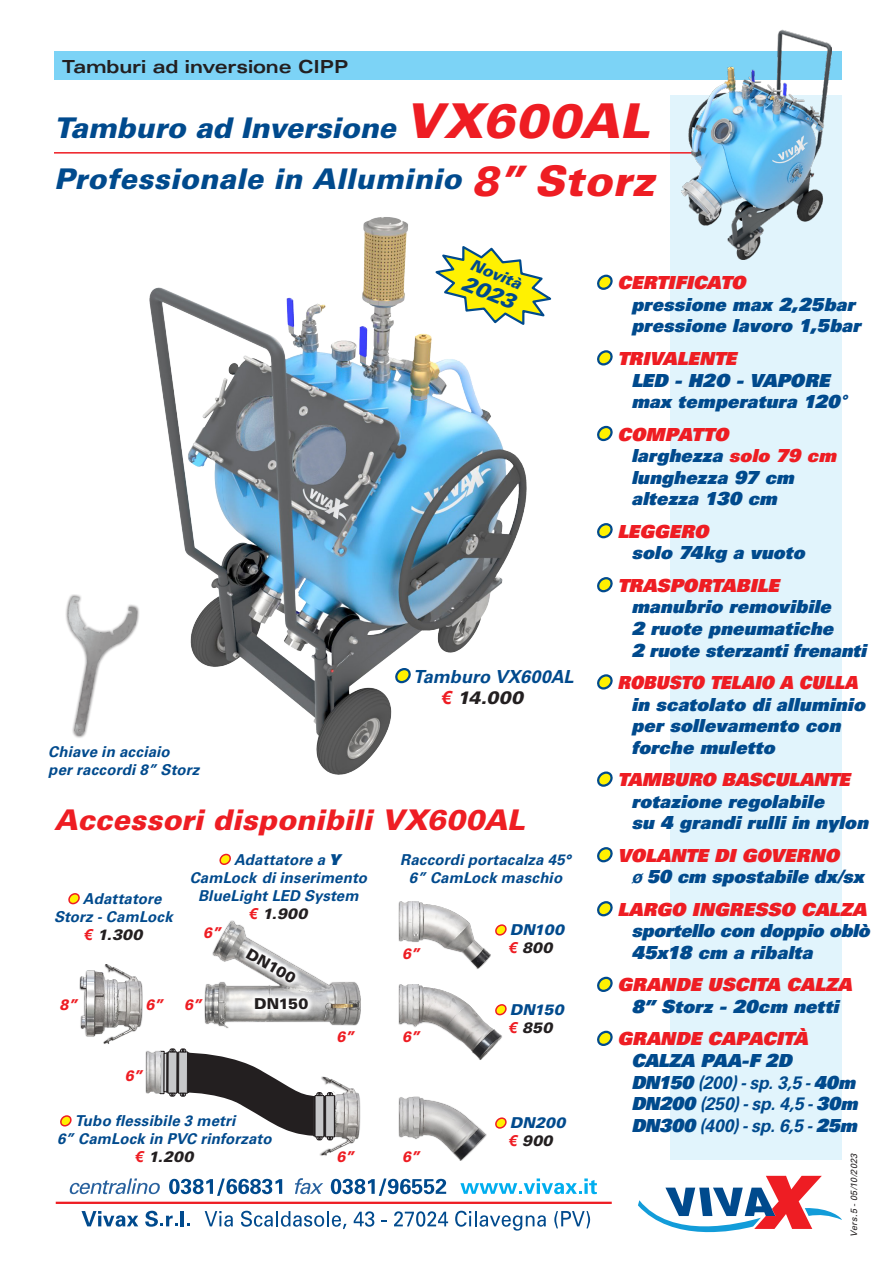
<style>
.page{position:relative;width:893px;height:1263px;background:#fff}
.page>*{position:absolute;margin:0;border:0;box-sizing:border-box;transform-origin:0 0}
.t1{font:28.5px "Univers LT 75 Blk Obl";letter-spacing:.005em;color:#004a8d}
.t2{font:28.5px "Univers LT 75 Blk Obl";letter-spacing:.005em;color:#ee1d23}
.t3{font:21.3px "Univers LT 75 Blk Obl";color:#004a8d}
.testo_blu{font:18px/21.6px "Univers LT 85 X Blk Obl";letter-spacing:.01em;color:#004a8d}
.t4{font:18px "Univers LT 85 X Blk Obl";color:#ee1d23}
.testo_blu-2{font:18px/21.6px "Univers LT 65 Bd Obl";letter-spacing:-.005em;color:#004a8d}
.testo_blu-3{font:18px "Univers LT 85 X Blk Obl";letter-spacing:-.01em;color:#004a8d}
.t5{font:18px "Univers LT 63 Bd Ex";letter-spacing:-.005em;color:#231f20}
.t6{font:18px "Univers LT 85 X Blk Obl";color:#ee1d23;scale:.92 1}
.t7{font:18px "Univers LT 85 X Blk Obl";letter-spacing:-.02em;color:#ee1d23}
.t8{font:18px "Univers LT 75 Blk Obl";color:#231f20}
.t9{font:15.75px "Univers LT 75 Blk Obl";color:#004a8d}
.t10{font:15px/18px "Univers LT 65 Bd Obl";letter-spacing:.01em;color:#004a8d;text-align:center}
.t11{font:15px "Univers LT 75 Blk Obl";letter-spacing:.02em;color:#231f20}
.t12{font:15px "Univers LT 75 Blk Obl";color:#ee1d23;scale:.9 1}
.t13{font:15px "Univers LT 75 Blk Obl";letter-spacing:.01em;color:#004a8d}
.t14{font:15px "Univers LT 75 Blk";letter-spacing:-.01em;color:#231f20}
.t15{font:9px "Univers LT 55 Obl";color:#231f20}
.s1{font-size:48px;color:#ee1d23}
.s2{font-size:42px;color:#ee1d23}
.s3{font-family:"Univers LT 75 Blk Obl";font-size:36px;color:#fff101}
.s4{font-family:"Arial";font-weight:700;font-style:italic;color:#ee1d23}
.s5{font-family:"Univers LT 75 Blk Obl";font-size:27px;color:#fff101}
.s6{font-family:"Univers LT 85 X Blk Obl"}
.s7{font-size:27px;color:#fff101}
.s8{color:#ee1d23}
.s9{font-family:"Univers LT 65 Bd Obl"}
</style>
<div class="page">
<div style="left:671px;top:95px;width:171px;height:1065px;background:#e1f4fc"></div>
<div style="left:54px;top:51px;width:788px;height:29px;background:#7cd3f6"></div>
<hr style="left:54px;top:152px;width:712px;height:2px;background:#ee1d23">
<img style="left:681px;top:29px;width:150px;height:230px">
<img style="left:149px;top:217px;width:378px;height:558px">
<div style="left:80px;top:964px;width:63px;height:80px;background:#231f20;opacity:.5"></div>
<img style="left:81px;top:965px;width:61px;height:78px">
<img style="left:205px;top:922px;width:155px;height:106px">
<div style="left:398px;top:901px;width:94px;height:68px;background:#231f20;opacity:.5"></div>
<img style="left:400px;top:902px;width:90px;height:66px">
<div style="left:398px;top:984px;width:104px;height:76px;background:#231f20;opacity:.5"></div>
<img style="left:400px;top:985px;width:101px;height:74px">
<div style="left:398px;top:1096px;width:89px;height:65px;background:#231f20;opacity:.5"></div>
<img style="left:400px;top:1097px;width:86px;height:63px">
<svg style="left:160px;top:1048px;width:160px;height:93px"></svg>
<div style="left:320px;top:1076px;width:41px;height:80px;background:#231f20;opacity:.5"></div>
<img style="left:321px;top:1077px;width:38px;height:78px">
<div style="left:145px;top:1050px;width:16px;height:44px;background:#231f20;opacity:.5"></div>
<img style="left:146px;top:1051px;width:14px;height:43px">
<div style="left:65px;top:594px;width:75px;height:145px;background:#231f20;opacity:.7"></div>
<img style="left:65px;top:596px;width:73px;height:143px">
<hr style="left:56px;top:1202px;width:556px;height:2px;background:#ee1d23">
<svg style="left:69px;top:1178px;width:91px;height:16px"></svg>
<svg style="left:169px;top:1178px;width:113px;height:18px"></svg>
<svg style="left:295px;top:1178px;width:28px;height:16px"></svg>
<svg style="left:331px;top:1178px;width:115px;height:18px"></svg>
<svg style="left:460px;top:1178px;width:137px;height:16px"></svg>
<svg style="left:81px;top:1211px;width:57px;height:16px"></svg>
<svg style="left:145px;top:1211px;width:32px;height:16px"></svg>
<hr style="left:180px;top:1211px;width:4px;height:15px;background:#004a8d">
<svg style="left:205px;top:1211px;width:28px;height:16px"></svg>
<svg style="left:241px;top:1211px;width:105px;height:18px"></svg>
<svg style="left:354px;top:1211px;width:20px;height:16px"></svg>
<svg style="left:394px;top:1211px;width:54px;height:16px"></svg>
<svg style="left:455px;top:1210px;width:91px;height:20px"></svg>
<svg style="left:554px;top:1211px;width:36px;height:17px"></svg>
<svg style="left:638px;top:1176px;width:204px;height:56px"></svg>
<svg style="left:248px;top:991px;width:66px;height:25px"></svg>
<svg style="left:239px;top:941px;width:63px;height:47px"></svg>
<svg style="left:430px;top:243px;width:122px;height:85px"></svg>
<p class="t5" style="left:62px;top:56px;width:287px">Tamburi ad inversione CIPP</p>
<p class="t1" style="left:54px;top:110px;width:597px">Tamburo ad Inversione <span class="s1">VX600AL</span></p>
<p class="t1" style="left:54px;top:161px;width:602px">Professionale in Alluminio <span class="s2">8” Storz</span></p>
<p class="t9" style="left:475px;top:255px;width:55px;rotate:22deg">Novità</p>
<p class="t3" style="left:468px;top:269px;width:57px;rotate:22deg">2023</p>
<p class="t10" style="left:48px;top:743px;width:123px">Chiave in acciaio</p>
<p class="t10" style="left:48px;top:761px;width:152px">per raccordi 8” Storz</p>
<p class="testo_blu-2" style="left:391px;top:666px;width:184px"><span class="s3">•</span> Tamburo VX600AL</p>
<p class="t8" style="left:442px;top:686px;width:83px"><span class="s4">€</span> 14.000</p>
<p class="t2" style="left:54px;top:801px;width:472px">Accessori disponibili VX600AL</p>
<p class="t10" style="left:65px;top:890px;width:98px"><span class="s5">•</span> Adattatore</p>
<p class="t10" style="left:54px;top:908px;width:120px">Storz - CamLock</p>
<p class="t11" style="left:84px;top:925px;width:60px"><span class="s4">€</span> 1.300</p>
<p class="t10" style="left:190px;top:850px;width:179px"><span class="s5">•</span> Adattatore a <span class="s6">Y<br></span>CamLock di inserimento</p>
<p class="t10" style="left:198px;top:886px;width:162px">BlueLight LED System</p>
<p class="t11" style="left:249px;top:904px;width:60px"><span class="s4">€</span> 1.900</p>
<p class="t12" style="left:203px;top:923px;width:21px">6”</p>
<p class="t14" style="left:252px;top:944px;width:56px;rotate:30deg">DN100</p>
<p class="t10" style="left:400px;top:850px;width:172px">Raccordi portacalza 45°</p>
<p class="t10" style="left:409px;top:868px;width:155px">6” CamLock maschio</p>
<p class="t12" style="left:402px;top:944px;width:21px">6”</p>
<p class="t13" style="left:492px;top:920px;width:73px"><span class="s7">•</span> DN100</p>
<p class="t11" style="left:509px;top:938px;width:45px"><span class="s4">€</span> 800</p>
<p class="t12" style="left:60px;top:995px;width:21px">8”</p>
<p class="t12" style="left:145px;top:995px;width:21px">6”</p>
<p class="t12" style="left:184px;top:995px;width:21px">6”</p>
<p class="t14" style="left:254px;top:994px;width:56px">DN150</p>
<p class="t12" style="left:336px;top:1027px;width:21px">6”</p>
<p class="t12" style="left:402px;top:1027px;width:21px">6”</p>
<p class="t13" style="left:492px;top:1000px;width:73px"><span class="s7">•</span> DN150</p>
<p class="t11" style="left:509px;top:1018px;width:45px"><span class="s4">€</span> 850</p>
<p class="t12" style="left:125px;top:1066px;width:21px">6”</p>
<p class="t10" style="left:57px;top:1112px;width:180px"><span class="s5">•</span> Tubo flessibile 3 metri</p>
<p class="t10" style="left:57px;top:1130px;width:216px">6” CamLock in PVC rinforzato</p>
<p class="t11" style="left:135px;top:1147px;width:60px"><span class="s4">€</span> 1.200</p>
<p class="t12" style="left:336px;top:1147px;width:21px">6”</p>
<p class="t12" style="left:402px;top:1147px;width:21px">6”</p>
<p class="t13" style="left:492px;top:1113px;width:75px"><span class="s7">•</span> DN200</p>
<p class="t11" style="left:509px;top:1131px;width:45px"><span class="s4">€</span> 900</p>
<p class="t4" style="left:593px;top:271px;width:154px"><span class="s3">•</span> CERTIFICATO</p>
<p class="testo_blu" style="left:631px;top:293px;width:225px">pressione max 2,25bar</p>
<p class="testo_blu" style="left:631px;top:315px;width:231px">pressione lavoro 1,5bar</p>
<p class="t7" style="left:593px;top:347px;width:145px"><span class="s3">•</span> TRIVALENTE</p>
<p class="testo_blu" style="left:631px;top:369px;width:200px">LED - H2O - VAPORE</p>
<p class="testo_blu" style="left:631px;top:390px;width:217px">max temperatura 120°</p>
<p class="t4" style="left:593px;top:422px;width:137px"><span class="s3">•</span> COMPATTO</p>
<p class="testo_blu" style="left:631px;top:444px;width:206px">larghezza <span class="s8">solo 79 cm</span></p>
<p class="testo_blu" style="left:631px;top:466px;width:164px">lunghezza 97 cm</p>
<p class="testo_blu" style="left:631px;top:487px;width:147px">altezza 130 cm</p>
<p class="t4" style="left:593px;top:519px;width:117px"><span class="s3">•</span> LEGGERO</p>
<p class="testo_blu" style="left:631px;top:541px;width:175px">solo 74kg a vuoto</p>
<p class="t4" style="left:593px;top:573px;width:187px"><span class="s3">•</span> TRASPORTABILE</p>
<p class="testo_blu" style="left:631px;top:595px;width:201px">manubrio removibile</p>
<p class="testo_blu" style="left:631px;top:617px;width:203px">2 ruote pneumatiche</p>
<p class="testo_blu" style="left:631px;top:639px;width:236px">2 ruote sterzanti frenanti</p>
<p class="t6" style="left:593px;top:671px;width:289px"><span class="s3">•</span> ROBUSTO TELAIO A CULLA</p>
<p class="testo_blu" style="left:631px;top:693px;width:235px">in scatolato di alluminio</p>
<p class="testo_blu" style="left:631px;top:714px;width:210px">per sollevamento con forche muletto</p>
<p class="t4" style="left:593px;top:768px;width:258px"><span class="s3">•</span> TAMBURO BASCULANTE</p>
<p class="testo_blu" style="left:631px;top:790px;width:194px">rotazione regolabile</p>
<p class="testo_blu" style="left:631px;top:811px;width:238px">su 4 grandi rulli in nylon</p>
<p class="t4" style="left:593px;top:843px;width:247px"><span class="s3">•</span> VOLANTE DI GOVERNO</p>
<p class="testo_blu" style="left:631px;top:865px;width:234px"><span class="s9">ø</span> 50 cm spostabile dx/sx</p>
<p class="t4" style="left:593px;top:897px;width:275px"><span class="s3">•</span> LARGO INGRESSO CALZA</p>
<p class="testo_blu-3" style="left:631px;top:919px;width:240px">sportello con doppio oblò</p>
<p class="testo_blu" style="left:631px;top:941px;width:182px">45x18 cm a ribalta</p>
<p class="t4" style="left:593px;top:973px;width:260px"><span class="s3">•</span> GRANDE USCITA CALZA</p>
<p class="testo_blu" style="left:631px;top:995px;width:209px">8” Storz - 20cm netti</p>
<p class="t4" style="left:593px;top:1027px;width:216px"><span class="s3">•</span> GRANDE CAPACITÀ</p>
<p class="testo_blu-3" style="left:631px;top:1049px;width:162px">CALZA PAA-F 2D</p>
<p class="testo_blu-2" style="left:631px;top:1071px;width:228px"><span class="s6">DN150</span> (200) - sp. 3,5 - <span class="s6">40m<br>DN200</span> (250) - sp. 4,5 - <span class="s6">30m</span></p>
<p class="testo_blu-2" style="left:631px;top:1115px;width:227px"><span class="s6">DN300</span> (400) - sp. 6,5 - <span class="s6">25m</span></p>
<p class="t15" style="left:848px;top:1237px;width:86px;rotate:-90deg">Vers.5 - 05/10/2023</p>
</div>
